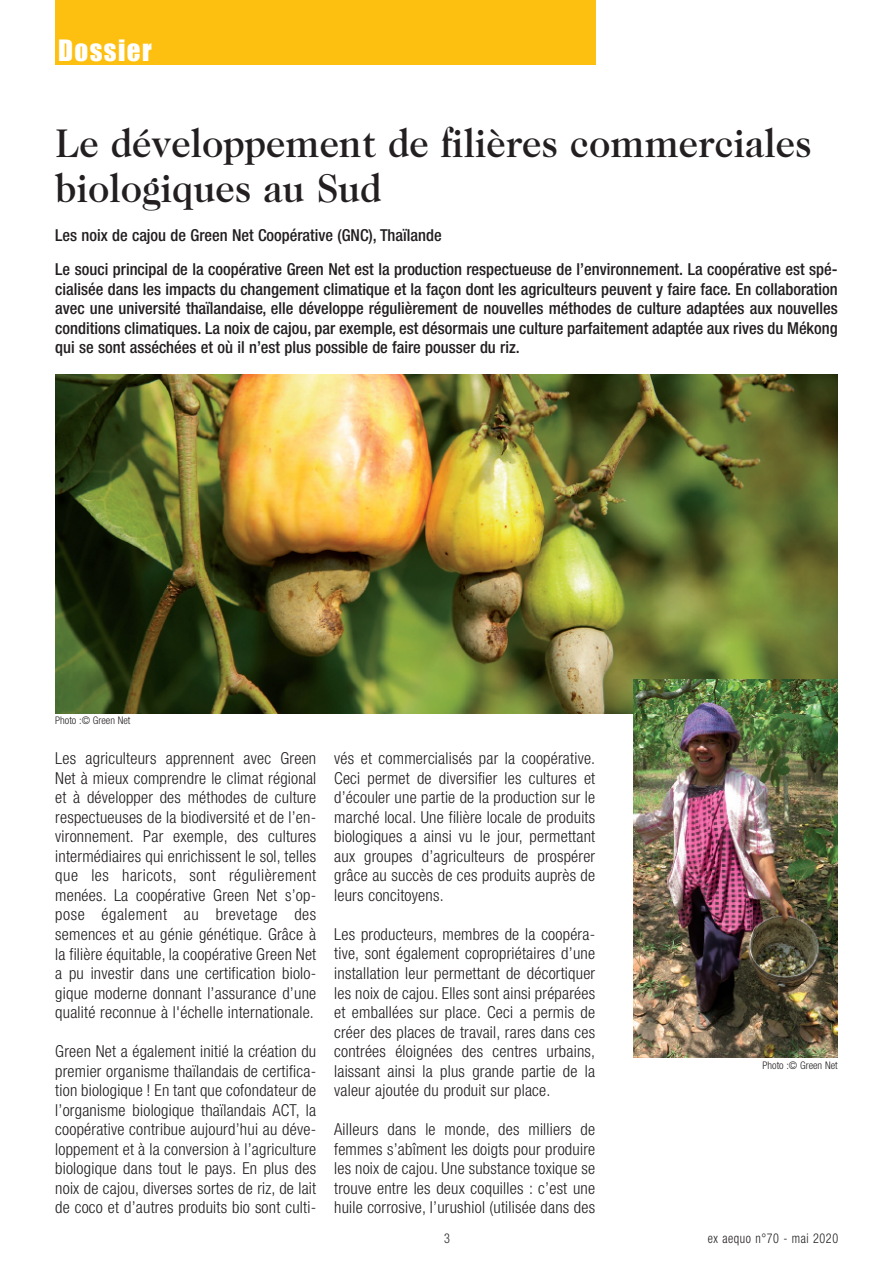
<style>
.page{position:relative;width:893px;height:1263px;background:#fff}
.page>*{position:absolute;margin:0;border:0;box-sizing:border-box;transform-origin:0 0}
.t1{font:500 40.5px/45px "Caslon Two Twenty Four";color:#231f20;scale:.95 1}
.t2{font:27px "Impact";letter-spacing:.055em;color:#fff}
.t3{font:300 condensed 16.5px/19.5px "Helvetica Neue LT Std";letter-spacing:.015em;color:#231f20;text-align:justify}
.t4{font:500 condensed 16.5px/19.5px "Helvetica Neue LT Std";color:#231f20;text-align:justify}
.t5{font:300 condensed 13.5px "Helvetica Neue LT Std";letter-spacing:.05em;color:#231f20;scale:.9 1}
.t6{font:300 condensed 10.5px "Helvetica Neue LT Std";color:#231f20}
</style>
<div class="page">
<div style="left:55px;top:0;width:540px;height:65px;background:#fdc011"></div>
<img style="left:55px;top:374px;width:783px;height:340px">
<img style="left:634px;top:680px;width:204px;height:378px">
<h2 class="t2" style="left:58px;top:34px;width:95px">Dossier</h2>
<h1 class="t1" style="left:55px;top:124px;width:797px">Le développement de filières commerciales biologiques au Sud</h1>
<p class="t4" style="left:55px;top:227px;width:388px">Les noix de cajou de Green Net Coopérative (GNC), Thaïlande</p>
<p class="t4" style="left:55px;top:261px;width:784px">Le souci principal de la coopérative Green Net est la production respectueuse de l’environnement. La coopérative est spé&shy;cialisée dans les impacts du changement climatique et la façon dont les agriculteurs peuvent y faire face. En collaboration avec une université thaïlandaise, elle développe régulièrement de nouvelles méthodes de culture adaptées aux nouvelles conditions climatiques. La noix de cajou, par exemple, est désormais une culture parfaitement adaptée aux rives du Mékong qui se sont asséchées et où il n’est plus possible de faire pousser du riz.</p>
<p class="t6" style="left:55px;top:716px;width:77px">Photo :© Green Net</p>
<p class="t3" style="left:55px;top:750px;width:263px">Les agriculteurs apprennent avec Green Net à mieux comprendre le climat régional et à développer des méthodes de culture respectueuses de la biodiversité et de l’en&shy;vironnement. Par exemple, des cultures intermédiaires qui enrichissent le sol, telles que les haricots, sont régulièrement menées. La coopérative Green Net s’op&shy;pose également au brevetage des semences et au génie génétique. Grâce à la filière équitable, la coopérative Green Net a pu investir dans une certification biolo&shy;gique moderne donnant l’assurance d’une qualité reconnue à l'échelle internationale.</p>
<p class="t3" style="left:55px;top:1043px;width:263px">Green Net a également initié la création du premier organisme thaïlandais de certifica&shy;tion biologique ! En tant que cofondateur de l’organisme biologique thaïlandais ACT, la coopérative contribue aujourd’hui au déve&shy;loppement et à la conversion à l’agriculture biologique dans tout le pays. En plus des noix de cajou, diverses sortes de riz, de lait de coco et d’autres produits bio sont culti-</p>
<p class="t3" style="left:334px;top:750px;width:263px">vés et commercialisés par la coopérative.<br>Ceci permet de diversifier les cultures et d’écouler une partie de la production sur le marché local. Une filière locale de produits biologiques a ainsi vu le jour, permettant aux groupes d’agriculteurs de prospérer grâce au succès de ces produits auprès de leurs concitoyens.</p>
<p class="t3" style="left:334px;top:926px;width:263px">Les producteurs, membres de la coopéra&shy;tive, sont également copropriétaires d’une installation leur permettant de décortiquer les noix de cajou. Elles sont ainsi préparées et emballées sur place. Ceci a permis de créer des places de travail, rares dans ces contrées éloignées des centres urbains, laissant ainsi la plus grande partie de la valeur ajoutée du produit sur place.</p>
<p class="t3" style="left:334px;top:1121px;width:263px">Ailleurs dans le monde, des milliers de femmes s’abîment les doigts pour produire les noix de cajou. Une substance toxique se trouve entre les deux coquilles : c’est une huile corrosive, l’urushiol (utilisée dans des</p>
<p class="t5" style="left:444px;top:1233px;width:8px">3</p>
<p class="t6" style="left:762px;top:1061px;width:77px">Photo :© Green Net</p>
<p class="t5" style="left:708px;top:1233px;width:146px">ex aequo n°70 - mai 2020</p>
</div>
